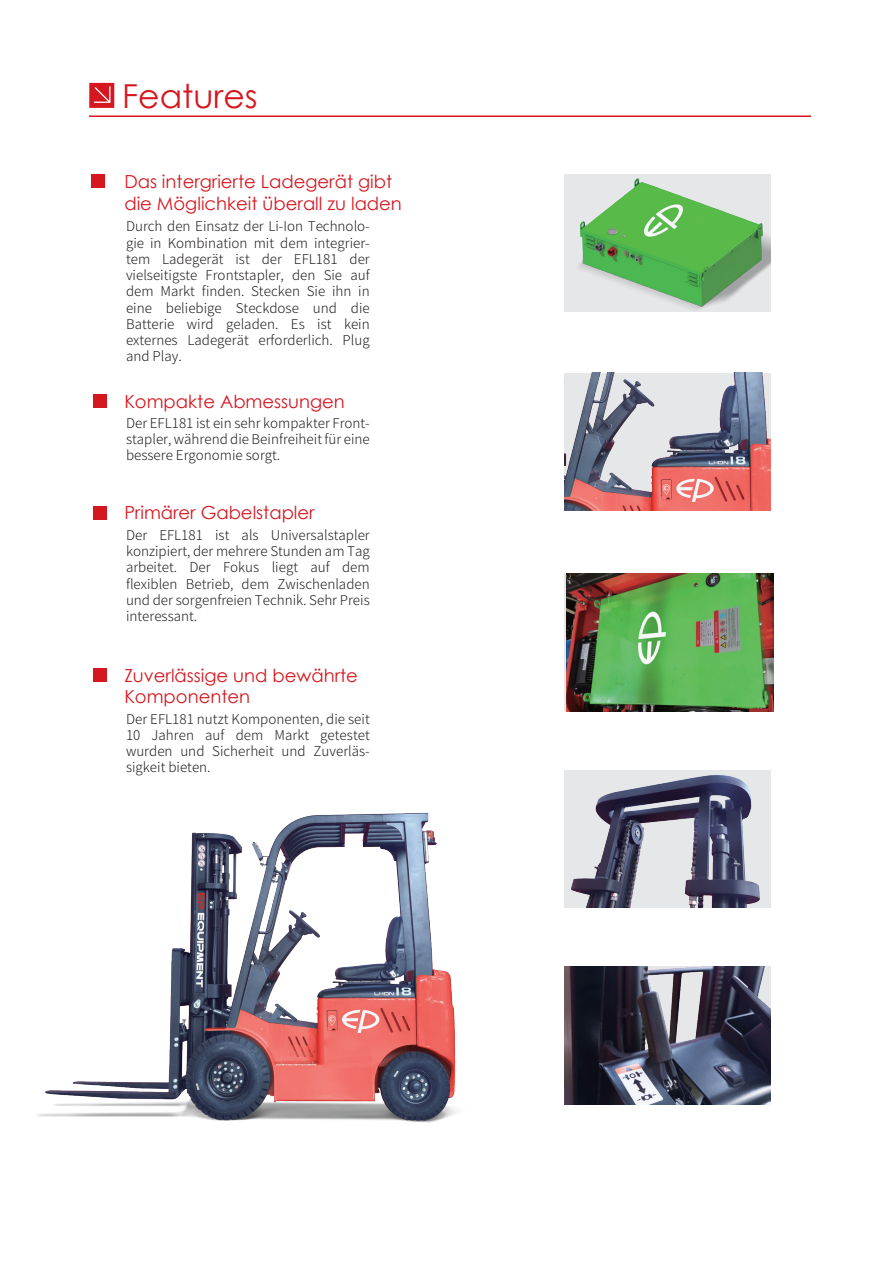
<style>
.page{position:relative;width:893px;height:1263px;background:#fff}
.page>*{position:absolute;margin:0;border:0;box-sizing:border-box;transform-origin:0 0}
.t1{font:33px "Century Gothic";color:#d7171f}
.t2{font:18px/21.6px "Century Gothic";color:#d7171f}
.t3{font:300 13.5px/16.2px "Source Han Sans CN";color:#231f20;text-align:justify}
</style>
<div class="page">
<hr style="left:89px;top:115px;width:722px;height:2px;background:#d7171f">
<svg style="left:89px;top:83px;width:25px;height:25px"></svg>
<img style="left:37px;top:812px;width:529px;height:311px">
<img style="left:564px;top:966px;width:207px;height:138px">
<img style="left:564px;top:373px;width:207px;height:138px">
<img style="left:565px;top:770px;width:206px;height:137px">
<svg style="left:564px;top:573px;width:207px;height:138px"></svg>
<img style="left:564px;top:174px;width:207px;height:138px">
<img style="left:567px;top:574px;width:206px;height:137px">
<div style="left:91px;top:174px;width:14px;height:14px;background:#d7171f"></div>
<div style="left:93px;top:394px;width:13px;height:14px;background:#d7171f"></div>
<div style="left:93px;top:506px;width:14px;height:13px;background:#d7171f"></div>
<div style="left:93px;top:668px;width:14px;height:14px;background:#d7171f"></div>
<h1 class="t1" style="left:122px;top:73px;width:137px">Features</h1>
<h2 class="t2" style="left:124px;top:171px;width:279px">Das intergrierte Ladegerät gibt die Möglichkeit überall zu laden</h2>
<p class="t3" style="left:126px;top:219px;width:245px">Durch den Einsatz der Li-Ion Technolo&shy;gie in Kombination mit dem integrier&shy;tem Ladegerät ist der EFL181 der vielseitigste Frontstapler, den Sie auf dem Markt finden. Stecken Sie ihn in eine beliebige Steckdose und die Batterie wird geladen. Es ist kein externes Ladegerät erforderlich. Plug and Play.</p>
<h2 class="t2" style="left:124px;top:390px;width:222px">Kompakte Abmessungen</h2>
<p class="t3" style="left:126px;top:415px;width:245px">Der EFL181 ist ein sehr kompakter Front&shy;stapler, während die Beinfreiheit für eine bessere Ergonomie sorgt.</p>
<h2 class="t2" style="left:124px;top:502px;width:192px">Primärer Gabelstapler</h2>
<p class="t3" style="left:126px;top:527px;width:245px">Der EFL181 ist als Universalstapler konzipiert, der mehrere Stunden am Tag arbeitet. Der Fokus liegt auf dem flexiblen Betrieb, dem Zwischenladen und der sorgenfreien Technik. Sehr Preis interessant.</p>
<h2 class="t2" style="left:124px;top:664px;width:235px">Zuverlässige und bewährte<br>Komponenten</h2>
<p class="t3" style="left:126px;top:711px;width:245px">Der EFL181 nutzt Komponenten, die seit 10 Jahren auf dem Markt getestet wurden und Sicherheit und Zuverläs&shy;sigkeit bieten.</p>
</div>
